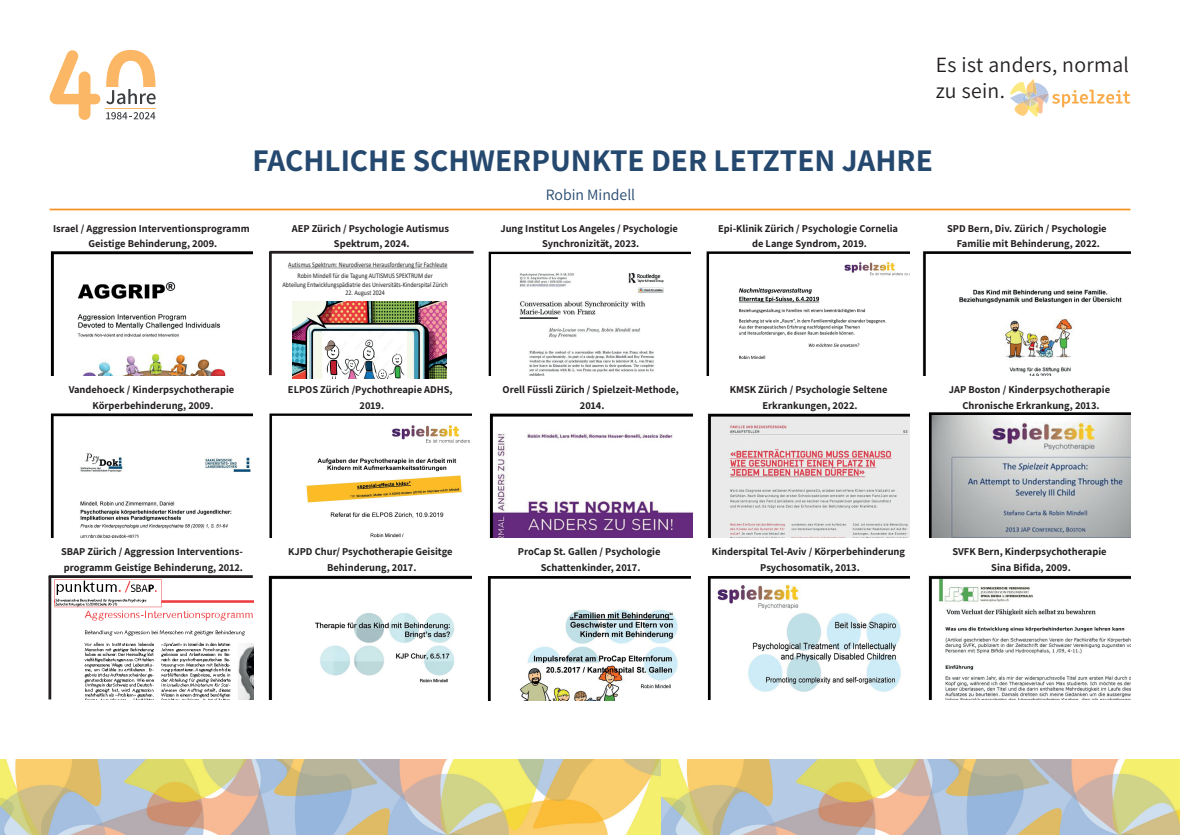
<style>
.page{position:relative;width:1180px;height:835px;background:#fff}
.page>*{position:absolute;margin:0;border:0;box-sizing:border-box;transform-origin:0 0}
.t1{font:700 31.5px "Assistant";color:#25486f}
.t2{font:21.7px/26px "Assistant";letter-spacing:.015em;color:#231f20}
.t3{font:15.75px "Assistant";color:#25486f}
.t4{font:700 10.5px/15.7px "Assistant";color:#231f20;text-align:center}
.t5{font:7.07px/11.4px "Calibri";color:#231f20;scale:.85 1}
</style>
<div class="page">
<svg style="left:50px;top:50px;width:50px;height:70px"></svg>
<svg style="left:106px;top:50px;width:50px;height:54px"></svg>
<svg style="left:106px;top:112px;width:49px;height:7px"></svg>
<hr style="left:106px;top:107px;width:50px;height:1px;background:#fbb765">
<svg style="left:1010px;top:79px;width:120px;height:38px"></svg>
<img style="left:0;top:759px;width:1180px;height:75px">
<hr style="left:50px;top:208px;width:1080px;height:2px;background:#f69226">
<img style="left:50px;top:251px;width:203px;height:125px">
<img style="left:922px;top:251px;width:209px;height:125px">
<img style="left:706px;top:251px;width:203px;height:125px">
<img style="left:488px;top:251px;width:202px;height:125px">
<svg style="left:288px;top:268px;width:159px;height:1px"></svg>
<img style="left:292px;top:302px;width:154px;height:76px">
<img style="left:322px;top:331px;width:84px;height:47px">
<img style="left:50px;top:413px;width:203px;height:124px">
<img style="left:55px;top:579px;width:198px;height:120px">
<img style="left:269px;top:413px;width:203px;height:124px">
<img style="left:268px;top:575px;width:204px;height:124px">
<img style="left:489px;top:413px;width:203px;height:124px">
<img style="left:487px;top:576px;width:203px;height:124px">
<img style="left:707px;top:413px;width:203px;height:124px">
<img style="left:928px;top:412px;width:203px;height:125px">
<img style="left:707px;top:576px;width:203px;height:123px">
<img style="left:928px;top:575px;width:203px;height:124px">
<hr style="left:48px;top:576px;width:3px;height:123px;background:#231f20">
<hr style="left:49px;top:575px;width:204px;height:3px;background:#231f20">
<hr style="left:269px;top:252px;width:3px;height:123px;background:#231f20">
<hr style="left:269px;top:251px;width:204px;height:2px;background:#231f20">
<h2 class="t2" style="left:935px;top:51px;width:195px">Es ist anders, normal zu sein.</h2>
<h1 class="t1" style="left:252px;top:138px;width:682px">FACHLICHE SCHWERPUNKTE DER LETZTEN JAHRE</h1>
<h3 class="t3" style="left:546px;top:184px;width:91px">Robin Mindell</h3>
<p class="t4" style="left:53px;top:220px;width:198px">Israel / Aggression Interventionsprogramm<br>Geistige Behinderung, 2009.</p>
<p class="t4" style="left:947px;top:220px;width:161px">SPD Bern, Div. Zürich / Psychologie<br>Familie mit Behinderung, 2022.</p>
<p class="t4" style="left:292px;top:220px;width:159px">AEP Zürich / Psychologie Autismus<br>Spektrum, 2024.</p>
<p class="t4" style="left:500px;top:220px;width:179px">Jung Institut Los Angeles / Psychologie<br>Synchronizität, 2023.</p>
<p class="t4" style="left:718px;top:220px;width:181px">Epi-Klinik Zürich / Psychologie Cornelia de Lange Syndrom, 2019.</p>
<p class="t4" style="left:69px;top:381px;width:167px">Vandehoeck / Kinderpsychotherapie<br>Körperbehinderung, 2009.</p>
<p class="t5" style="left:298px;top:259px;width:178px;text-indent:-9px">Autismus Spektrum: Neurodiverse Herausforderung für Fachleute<br>Robin Mindell für die Tagung AUTISMUS SPEKTRUM der</p>
<p class="t5" style="left:282px;top:278px;width:196px">Abteilung Entwicklungspädiatrie des Universitäts-Kinderspital Zürich</p>
<p class="t5" style="left:345px;top:287px;width:48px">22. August 2024</p>
<p class="t4" style="left:288px;top:381px;width:166px">ELPOS Zürich /Pychothreapie ADHS,<br>2019.</p>
<p class="t4" style="left:502px;top:381px;width:178px">Orell Füssli Zürich / Spielzeit-Methode,<br>2014.</p>
<p class="t4" style="left:729px;top:381px;width:159px">KMSK Zürich / Psychologie Seltene<br>Erkrankungen, 2022.</p>
<p class="t4" style="left:949px;top:381px;width:163px">JAP Boston / Kinderpsychotherapie<br>Chronische Erkrankung, 2013.</p>
<p class="t4" style="left:61px;top:543px;width:183px;text-align:left">SBAP Zürich / Aggression Interventions&shy;programm Geistige Behinderung, 2012.</p>
<p class="t4" style="left:288px;top:543px;width:166px">KJPD Chur/ Psychotherapie Geisitge<br>Behinderung, 2017.</p>
<p class="t4" style="left:518px;top:543px;width:144px">ProCap St. Gallen / Psychologie<br>Schattenkinder, 2017.</p>
<p class="t4" style="left:712px;top:543px;width:195px">Kinderspital Tel-Aviv / Körperbehinderung<br>Psychosomatik, 2013.</p>
<p class="t4" style="left:952px;top:543px;width:156px">SVFK Bern, Kinderpsychotherapie<br>Sina Bifida, 2009.</p>
</div>
